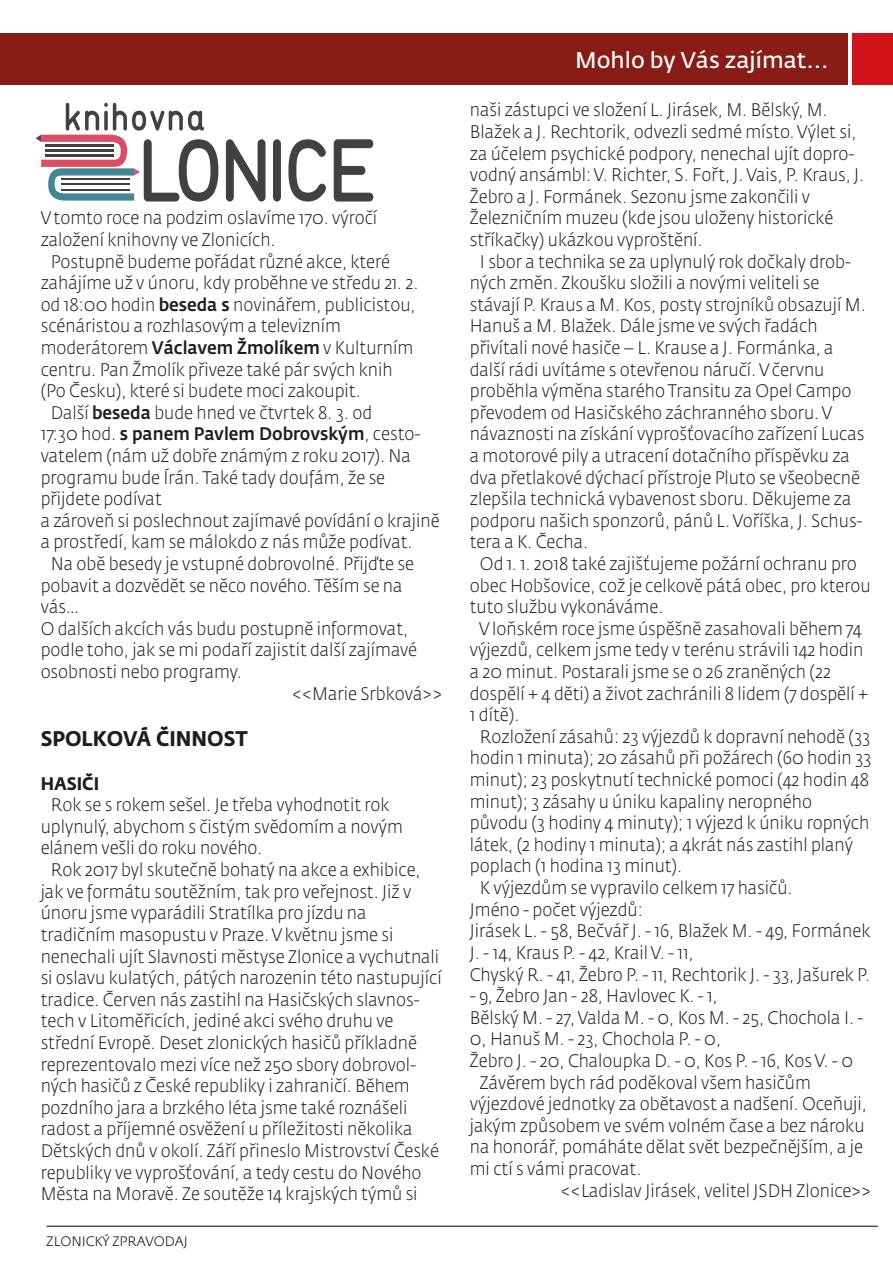
<style>
.page{position:relative;width:893px;height:1263px;background:#fff}
.page>*{position:absolute;margin:0;border:0;box-sizing:border-box;transform-origin:0 0}
.t1{font:22.5px "Fedra Sans Std";color:#fff}
.t2{font:700 21px "Fedra Sans Std";color:#1d1d1b;scale:.94 1}
.t3{font:300 18px "Fedra Sans Std";color:#1d1d1b;scale:.94 1}
.t4{font:500 18px "Fedra Sans Std";color:#1d1d1b;scale:.94 1}
.t5{font:700 18px "Fedra Sans Std";color:#1d1d1b;scale:.94 1}
.t6{font:300 13.5px "Fedra Sans Std";color:#010000}
.s1{font-weight:500}
.s2{font-weight:300}
</style>
<div class="page">
<svg style="left:226px;top:139px;width:40px;height:63px"></svg>
<svg style="left:273px;top:139px;width:8px;height:63px"></svg>
<svg style="left:288px;top:139px;width:38px;height:63px"></svg>
<svg style="left:334px;top:139px;width:39px;height:63px"></svg>
<svg style="left:36px;top:103px;width:182px;height:99px"></svg>
<div style="left:852px;top:34px;width:41px;height:51px;background:#d01319"></div>
<div style="left:0;top:34px;width:848px;height:51px;background:#891c15"></div>
<hr style="left:47px;top:1226px;width:831px;height:1px;background:#010000">
<p class="t3" style="left:41px;top:207px;width:360px">V tomto roce na podzim oslavíme 170. výročí</p>
<p class="t3" style="left:41px;top:228px;width:251px">založení knihovny ve Zlonicích.</p>
<p class="t3" style="left:51px;top:250px;width:363px">Postupně budeme pořádat různé akce, které</p>
<p class="t3" style="left:41px;top:272px;width:403px">zahájíme už v únoru, kdy proběhne ve středu 21. 2.</p>
<p class="t3" style="left:41px;top:293px;width:400px">od 18:00 hodin <span class="s1">beseda s</span> novinářem, publicistou,</p>
<p class="t3" style="left:41px;top:315px;width:321px">scénáristou a rozhlasovým a televizním</p>
<p class="t3" style="left:41px;top:336px;width:398px">moderátorem <span class="s1">Václavem Žmolíkem</span> v Kulturním</p>
<p class="t3" style="left:41px;top:358px;width:376px">centru. Pan Žmolík přiveze také pár svých knih</p>
<p class="t3" style="left:41px;top:380px;width:342px">(Po Česku), které si budete moci zakoupit.</p>
<p class="t3" style="left:51px;top:401px;width:343px">Další <span class="s1">beseda</span> bude hned ve čtvrtek 8. 3. od</p>
<p class="t4" style="left:41px;top:423px;width:406px"><span class="s2">17:30 hod.</span> s panem Pavlem Dobrovským<span class="s2">, cesto-</span></p>
<p class="t3" style="left:41px;top:444px;width:395px">vatelem (nám už dobře známým z roku 2017). Na</p>
<p class="t3" style="left:41px;top:466px;width:368px">programu bude Írán. Také tady doufám, že se</p>
<p class="t3" style="left:41px;top:488px;width:130px">přijdete podívat</p>
<p class="t3" style="left:41px;top:509px;width:426px">a zároveň si poslechnout zajímavé povídání o krajině</p>
<p class="t3" style="left:41px;top:531px;width:397px">a prostředí, kam se málokdo z nás může podívat.</p>
<p class="t3" style="left:51px;top:552px;width:388px">Na obě besedy je vstupné dobrovolné. Přijďte se</p>
<p class="t3" style="left:41px;top:574px;width:386px">pobavit a dozvědět se něco nového. Těším se na</p>
<p class="t3" style="left:41px;top:596px;width:43px">vás…</p>
<p class="t3" style="left:41px;top:617px;width:392px">O dalších akcích vás budu postupně informovat,</p>
<p class="t3" style="left:41px;top:639px;width:402px">podle toho, jak se mi podaří zajistit další zajímavé</p>
<p class="t3" style="left:41px;top:660px;width:216px">osobnosti nebo programy.</p>
<p class="t3" style="left:292px;top:682px;width:162px">&lt;&lt;Marie Srbková&gt;&gt;</p>
<p class="t2" style="left:41px;top:726px;width:222px">SPOLKOVÁ ČINNOST</p>
<p class="t5" style="left:41px;top:772px;width:64px">HASIČI</p>
<p class="t3" style="left:51px;top:794px;width:362px">Rok se s rokem sešel. Je třeba vyhodnotit rok</p>
<p class="t3" style="left:41px;top:815px;width:387px">uplynulý, abychom s čistým svědomím a novým</p>
<p class="t3" style="left:41px;top:837px;width:237px">elánem vešli do roku nového.</p>
<p class="t3" style="left:51px;top:858px;width:395px">Rok 2017 byl skutečně bohatý na akce a exhibice,</p>
<p class="t3" style="left:41px;top:880px;width:396px">jak ve formátu soutěžním, tak pro veřejnost. Již v</p>
<p class="t3" style="left:41px;top:902px;width:348px">únoru jsme vyparádili Stratílka pro jízdu na</p>
<p class="t3" style="left:41px;top:923px;width:377px">tradičním masopustu v Praze. V květnu jsme si</p>
<p class="t3" style="left:41px;top:945px;width:425px">nenechali ujít Slavnosti městyse Zlonice a vychutnali</p>
<p class="t3" style="left:41px;top:966px;width:428px">si oslavu kulatých, pátých narozenin této nastupující</p>
<p class="t3" style="left:41px;top:988px;width:405px">tradice. Červen nás zastihl na Hasičských slavnos-</p>
<p class="t3" style="left:41px;top:1010px;width:377px">tech v Litoměřicích, jediné akci svého druhu ve</p>
<p class="t3" style="left:41px;top:1031px;width:402px">střední Evropě. Deset zlonických hasičů příkladně</p>
<p class="t3" style="left:41px;top:1053px;width:401px">reprezentovalo mezi více než 250 sbory dobrovol-</p>
<p class="t3" style="left:41px;top:1074px;width:394px">ných hasičů z České republiky i zahraničí. Během</p>
<p class="t3" style="left:41px;top:1096px;width:392px">pozdního jara a brzkého léta jsme také roznášeli</p>
<p class="t3" style="left:41px;top:1118px;width:397px">radost a příjemné osvěžení u příležitosti několika</p>
<p class="t3" style="left:41px;top:1139px;width:425px">Dětských dnů v okolí. Září přineslo Mistrovství České</p>
<p class="t3" style="left:41px;top:1161px;width:407px">republiky ve vyprošťování, a tedy cestu do Nového</p>
<p class="t3" style="left:41px;top:1182px;width:403px">Města na Moravě. Ze soutěže 14 krajských týmů si</p>
<p class="t6" style="left:47px;top:1232px;width:143px">ZLONICKÝ ZPRAVODAJ</p>
<p class="t1" style="left:575px;top:46px;width:255px">Mohlo by Vás zajímat...</p>
<p class="t3" style="left:470px;top:99px;width:382px">naši zástupci ve složení L. Jirásek, M. Bělský, M.</p>
<p class="t3" style="left:470px;top:120px;width:413px">Blažek a J. Rechtorik, odvezli sedmé místo. Výlet si,</p>
<p class="t3" style="left:470px;top:142px;width:411px">za účelem psychické podpory, nenechal ujít dopro-</p>
<p class="t3" style="left:470px;top:164px;width:421px">vodný ansámbl: V. Richter, S. Fořt, J. Vais, P. Kraus, J.</p>
<p class="t3" style="left:470px;top:185px;width:364px">Žebro a J. Formánek. Sezonu jsme zakončili v</p>
<p class="t3" style="left:470px;top:207px;width:388px">Železničním muzeu (kde jsou uloženy historické</p>
<p class="t3" style="left:470px;top:228px;width:249px">stříkačky) ukázkou vyproštění.</p>
<p class="t3" style="left:480px;top:250px;width:396px">I sbor a technika se za uplynulý rok dočkaly drob-</p>
<p class="t3" style="left:470px;top:272px;width:373px">ných změn. Zkoušku složili a novými veliteli se</p>
<p class="t3" style="left:470px;top:293px;width:423px">stávají P. Kraus a M. Kos, posty strojníků obsazují M.</p>
<p class="t3" style="left:470px;top:315px;width:372px">Hanuš a M. Blažek. Dále jsme ve svých řadách</p>
<p class="t3" style="left:470px;top:336px;width:388px">přivítali nové hasiče – L. Krause a J. Formánka, a</p>
<p class="t3" style="left:470px;top:358px;width:379px">další rádi uvítáme s otevřenou náručí. V červnu</p>
<p class="t3" style="left:470px;top:380px;width:408px">proběhla výměna starého Transitu za Opel Campo</p>
<p class="t3" style="left:470px;top:401px;width:387px">převodem od Hasičského záchranného sboru. V</p>
<p class="t3" style="left:470px;top:423px;width:421px">návaznosti na získání vyprošťovacího zařízení Lucas</p>
<p class="t3" style="left:470px;top:444px;width:406px">a motorové pily a utracení dotačního příspěvku za</p>
<p class="t3" style="left:470px;top:466px;width:417px">dva přetlakové dýchací přístroje Pluto se všeobecně</p>
<p class="t3" style="left:470px;top:488px;width:407px">zlepšila technická vybavenost sboru. Děkujeme za</p>
<p class="t3" style="left:470px;top:509px;width:419px">podporu našich sponzorů, pánů L. Voříška, J. Schus-</p>
<p class="t3" style="left:470px;top:531px;width:127px">tera a K. Čecha.</p>
<p class="t3" style="left:480px;top:552px;width:403px">Od 1. 1. 2018 také zajišťujeme požární ochranu pro</p>
<p class="t3" style="left:470px;top:574px;width:428px">obec Hobšovice, což je celkově pátá obec, pro kterou</p>
<p class="t3" style="left:470px;top:596px;width:207px">tuto službu vykonáváme.</p>
<p class="t3" style="left:479px;top:617px;width:409px">V loňském roce jsme úspěšně zasahovali během 74</p>
<p class="t3" style="left:470px;top:639px;width:420px">výjezdů, celkem jsme tedy v terénu strávili 142 hodin</p>
<p class="t3" style="left:470px;top:660px;width:386px">a 20 minut. Postarali jsme se o 26 zraněných (22</p>
<p class="t3" style="left:470px;top:682px;width:425px">dospělí + 4 děti) a život zachránili 8 lidem (7 dospělí +</p>
<p class="t3" style="left:470px;top:704px;width:54px">1 dítě).</p>
<p class="t3" style="left:480px;top:725px;width:417px">Rozložení zásahů: 23 výjezdů k dopravní nehodě (33</p>
<p class="t3" style="left:470px;top:747px;width:429px">hodin 1 minuta); 20 zásahů při požárech (60 hodin 33</p>
<p class="t3" style="left:470px;top:768px;width:426px">minut); 23 poskytnutí technické pomoci (42 hodin 48</p>
<p class="t3" style="left:470px;top:790px;width:366px">minut); 3 zásahy u úniku kapaliny neropného</p>
<p class="t3" style="left:470px;top:812px;width:426px">původu (3 hodiny 4 minuty); 1 výjezd k úniku ropných</p>
<p class="t3" style="left:470px;top:833px;width:409px">látek, (2 hodiny 1 minuta); a 4krát nás zastihl planý</p>
<p class="t3" style="left:470px;top:855px;width:227px">poplach (1 hodina 13 minut).</p>
<p class="t3" style="left:480px;top:876px;width:334px">K výjezdům se vypravilo celkem 17 hasičů.</p>
<p class="t3" style="left:470px;top:898px;width:186px">Jméno - počet výjezdů:</p>
<p class="t3" style="left:470px;top:920px;width:428px">Jirásek L. - 58, Bečvář J. - 16, Blažek M. - 49, Formánek</p>
<p class="t3" style="left:470px;top:941px;width:239px">J. - 14, Kraus P. - 42, Krail V. - 11,</p>
<p class="t3" style="left:470px;top:963px;width:428px">Chyský R. - 41, Žebro P. - 11, Rechtorik J. - 33, Jašurek P.</p>
<p class="t3" style="left:470px;top:984px;width:265px">- 9, Žebro Jan - 28, Havlovec K. - 1,</p>
<p class="t3" style="left:470px;top:1006px;width:420px">Bělský M. - 27, Valda M. - 0, Kos M. - 25, Chochola I. -</p>
<p class="t3" style="left:470px;top:1028px;width:269px">0, Hanuš M. - 23, Chochola P. - 0,</p>
<p class="t3" style="left:470px;top:1049px;width:409px">Žebro J. - 20, Chaloupka D. - 0, Kos P. - 16, Kos V. - 0</p>
<p class="t3" style="left:480px;top:1071px;width:354px">Závěrem bych rád poděkoval všem hasičům</p>
<p class="t3" style="left:470px;top:1092px;width:424px">výjezdové jednotky za obětavost a nadšení. Oceňuji,</p>
<p class="t3" style="left:470px;top:1114px;width:421px">jakým způsobem ve svém volném čase a bez nároku</p>
<p class="t3" style="left:470px;top:1136px;width:420px">na honorář, pomáháte dělat svět bezpečnějším, a je</p>
<p class="t3" style="left:470px;top:1157px;width:184px">mi ctí s vámi pracovat.</p>
<p class="t3" style="left:561px;top:1179px;width:332px">&lt;&lt;Ladislav Jirásek, velitel JSDH Zlonice&gt;&gt;</p>
</div>
